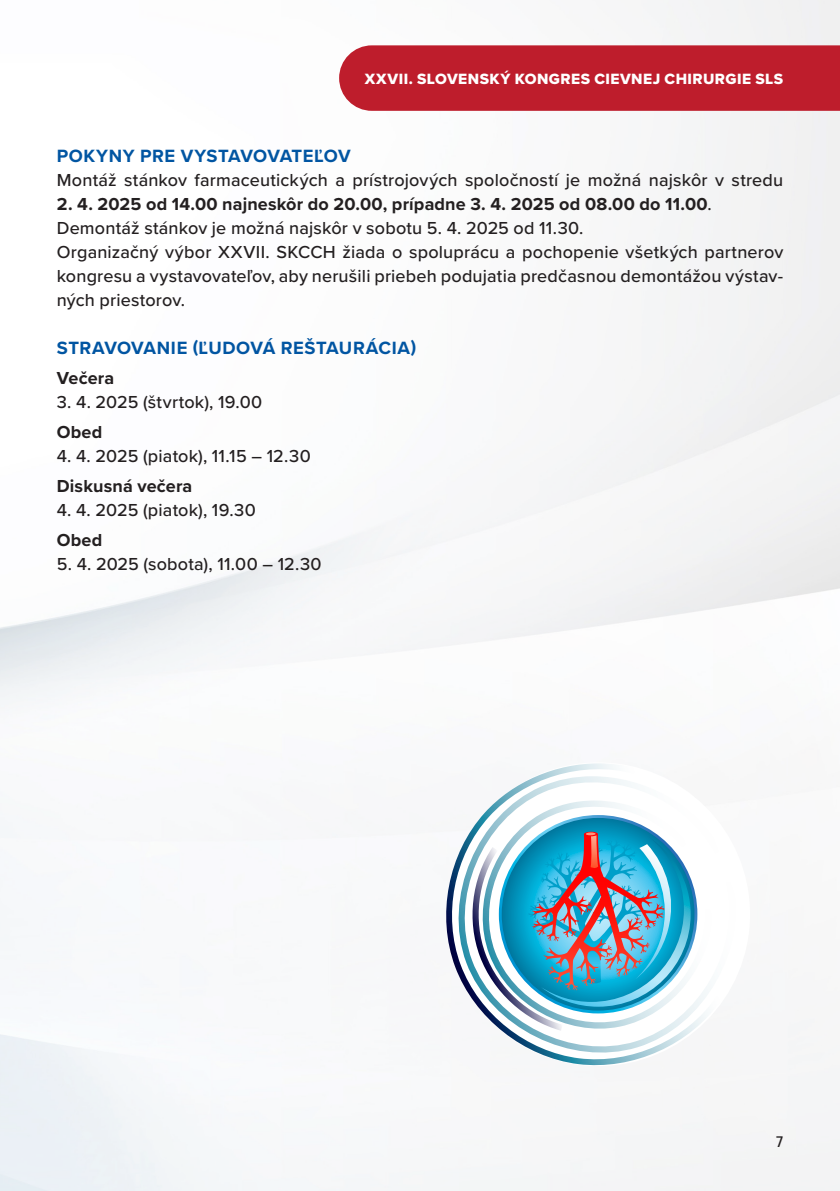
<style>
.page{position:relative;width:840px;height:1191px;background:#fff}
.page>*{position:absolute;margin:0;border:0;box-sizing:border-box;transform-origin:0 0}
.t1{font:700 18.4px "Proxima Nova";letter-spacing:.03em;color:#0155a2}
.t2{font:500 18px/24px "Proxima Nova";letter-spacing:.01em;color:#231f20}
.t3{font:700 18px "Proxima Nova";letter-spacing:.01em;color:#231f20}
.t4{font:500 16px "Proxima Nova Cond";color:#231f20}
.t5{font:15.4px "Proxima Nova Extrabld";letter-spacing:.03em;color:#fff}
.s1{font-weight:700}
</style>
<div class="page">
<div style="left:339px;top:45px;width:500px;height:66px;background:#be1d2c"></div>
<svg style="left:436px;top:760px;width:285px;height:310px"></svg>
<svg style="left:501px;top:818px;width:193px;height:192px"></svg>
<img style="left:466px;top:831px;width:224px;height:199px">
<p class="t5" style="left:365px;top:68px;width:419px">XXVII. SLOVENSKÝ KONGRES CIEVNEJ CHIRURGIE SLS</p>
<p class="t1" style="left:57px;top:142px;width:295px">POKYNY PRE VYSTAVOVATEĽOV</p>
<p class="t2" style="left:57px;top:167px;width:727px">Montáž stánkov farmaceutických a prístrojových spoločností je možná najskôr v stredu</p>
<p class="t2" style="left:57px;top:191px;width:727px"><span class="s1">2. 4. 2025 od 14.00 najneskôr do 20.00, prípadne 3. 4. 2025 od 08.00 do 11.00</span>.<br>Demontáž stánkov je možná najskôr v sobotu 5. 4. 2025 od 11.30.<br>Organizačný výbor XXVII. SKCCH žiada o spoluprácu a pochopenie všetkých partnerov kongresu a vystavovateľov, aby nerušili priebeh podujatia predčasnou demontážou výstav&shy;ných priestorov.</p>
<p class="t1" style="left:57px;top:334px;width:361px">STRAVOVANIE (ĽUDOVÁ REŠTAURÁCIA)</p>
<p class="t3" style="left:57px;top:365px;width:59px">Večera</p>
<p class="t2" style="left:57px;top:389px;width:207px">3. 4. 2025 (štvrtok), 19.00</p>
<p class="t3" style="left:57px;top:419px;width:47px">Obed</p>
<p class="t2" style="left:57px;top:443px;width:255px">4. 4. 2025 (piatok), 11.15 – 12.30</p>
<p class="t3" style="left:57px;top:473px;width:137px">Diskusná večera</p>
<p class="t2" style="left:57px;top:497px;width:200px">4. 4. 2025 (piatok), 19.30</p>
<p class="t3" style="left:57px;top:527px;width:47px">Obed</p>
<p class="t2" style="left:57px;top:551px;width:266px">5. 4. 2025 (sobota), 11.00 – 12.30</p>
<p class="t4" style="left:775px;top:1129px;width:8px">7</p>
</div>
